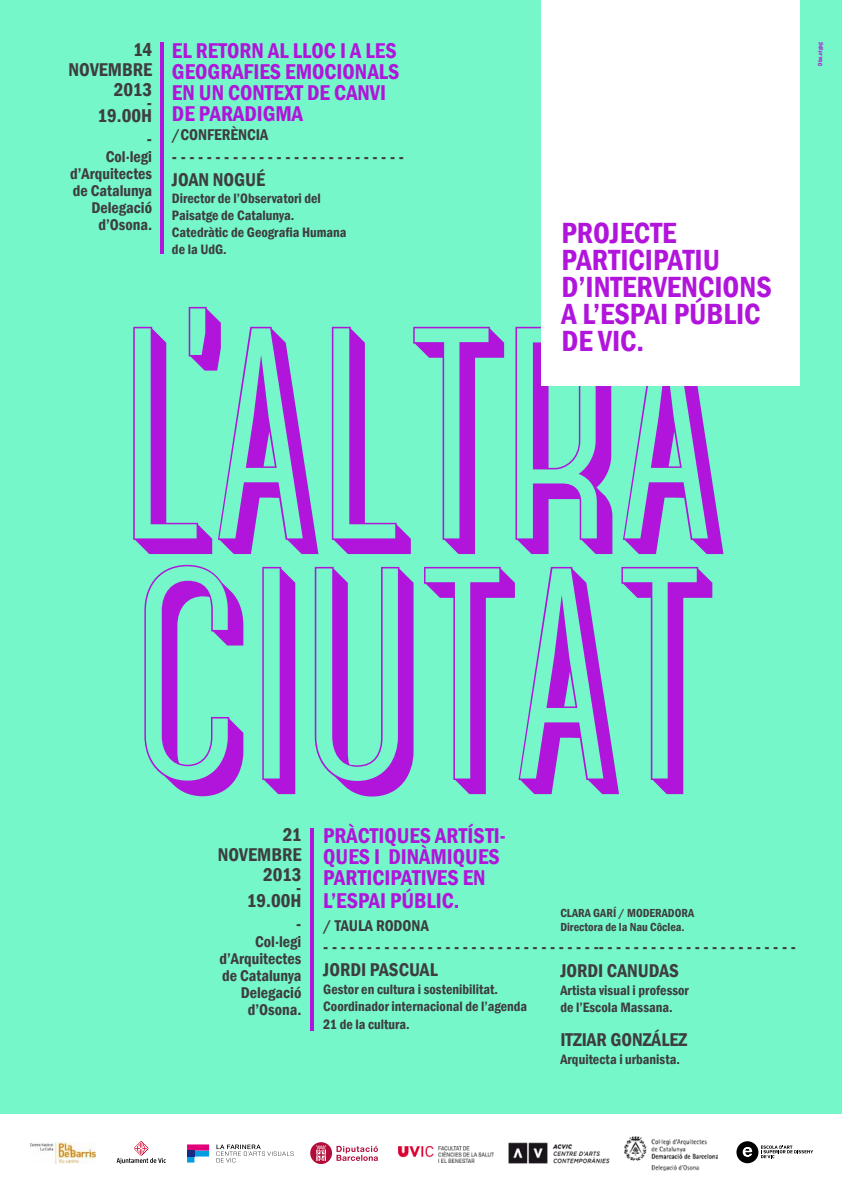
<style>
.page{position:relative;width:842px;height:1191px;background:#fff}
.page>*{position:absolute;margin:0;border:0;box-sizing:border-box;transform-origin:0 0}
.t1{font:300px/240px "Canter Bold 3 D";color:#b114db}
.t2{font:600 condensed 30px/27px "Franklin Gothic";color:#b114db}
.t3{font:600 condensed 22px/21px "Franklin Gothic";color:#b114db}
.t4{font:600 condensed 19px/20px "Franklin Gothic";color:#3e3d40;text-align:right}
.t5{font:600 condensed 16px/17px "Franklin Gothic";color:#3e3d40;text-align:right}
.t6{font:600 condensed 14px/17px "Franklin Gothic";color:#3e3d40}
.t7{font:600 condensed 12px/14px "Franklin Gothic";color:#3e3d40}
.t8{font:600 condensed 6px "Franklin Gothic";color:#b114db}
</style>
<div class="page">
<div style="left:0;top:0;width:842px;height:1190px;background:#75f7c9"></div>
<div style="left:0;top:1114px;width:842px;height:77px;background:#fff"></div>
<svg style="left:187px;top:1144px;width:22px;height:18px"></svg>
<div style="left:187px;top:1150px;width:7px;height:6px;background:#162983"></div>
<svg style="left:216px;top:1144px;width:78px;height:18px"></svg>
<div style="left:540px;top:0;width:259px;height:386px;background:#fff"></div>
<img style="left:398px;top:1146px;width:95px;height:16px">
<img style="left:31px;top:1142px;width:65px;height:22px">
<hr style="left:311px;top:828px;width:3px;height:202px;background:#b114db">
<hr style="left:161px;top:43px;width:3px;height:211px;background:#b114db">
<img style="left:624px;top:1137px;width:94px;height:33px">
<svg style="left:761px;top:1145px;width:52px;height:13px"></svg>
<div style="left:736px;top:1141px;width:22px;height:22px;background:#000;border-radius:50%"></div>
<svg style="left:743px;top:1147px;width:9px;height:9px"></svg>
<svg style="left:310px;top:1142px;width:68px;height:22px"></svg>
<svg style="left:117px;top:1141px;width:49px;height:22px"></svg>
<img style="left:508px;top:1142px;width:102px;height:22px">
<h3 class="t4" style="left:69px;top:39px;width:85px">14<br>NOVEMBRE<br>2013</h3>
<h3 class="t4" style="left:147px;top:92px;width:7px">-</h3>
<h3 class="t4" style="left:98px;top:104px;width:56px;line-height:22.8px">19.00H -</h3>
<p class="t5" style="left:70px;top:148px;width:83px">Col·legi d’Arquitectes de Catalunya<br>Delegació d’Osona.</p>
<h3 class="t3" style="left:172px;top:40px;width:229px">EL RETORN AL LLOC I A LES<br>GEOGRAFIES EMOCIONALS<br>EN UN CONTEXT DE CANVI<br>DE PARADIGMA</h3>
<p class="t5" style="left:172px;top:126px;width:98px">/CONFERÈNCIA</p>
<h3 class="t4" style="left:172px;top:145px;width:233px;line-height:22.8px;text-align:left">- - - - - - - - - - - - - - - - - - - - - - - - - - -<br>JOAN NOGUÉ</h3>
<p class="t6" style="left:172px;top:189px;width:176px">Director de l’Observatori del<br>Paisatge de Catalunya.<br>Catedràtic de Geografia Humana de la UdG.</p>
<h2 class="t2" style="left:561px;top:219px;width:212px">PROJECTE<br>PARTICIPATIU<br>D’INTERVENCIONS<br>A L’ESPAI PÚBLIC<br>DE VIC.</h2>
<h1 class="t1" style="left:178px;top:122px;width:40px">,</h1>
<h1 class="t1" style="left:116px;top:326px;width:605px">LALTRA<br>CIUTAT</h1>
<h3 class="t4" style="left:218px;top:824px;width:85px">21<br>NOVEMBRE<br>2013</h3>
<h3 class="t4" style="left:296px;top:877px;width:7px">-</h3>
<h3 class="t4" style="left:247px;top:889px;width:56px;line-height:22.8px">19.00H -</h3>
<p class="t5" style="left:219px;top:933px;width:83px">Col·legi d’Arquitectes de Catalunya<br>Delegació d’Osona.</p>
<h3 class="t3" style="left:323px;top:824px;width:184px;line-height:21.6px">PRÀCTIQUES ARTÍSTI-<br>QUES I DINÀMIQUES<br>PARTICIPATIVES EN<br>L’ESPAI PÚBLIC.</h3>
<p class="t5" style="left:323px;top:916px;width:107px">/ TAULA RODONA</p>
<h3 class="t4" style="left:323px;top:960px;width:116px">JORDI PASCUAL</h3>
<p class="t6" style="left:323px;top:980px;width:206px;line-height:17.5px">Gestor en cultura i sostenibilitat.<br>Coordinador internacional de l’agenda<br>21 de la cultura.</p>
<p class="t7" style="left:560px;top:905px;width:135px">CLARA GARÍ / MODERADORA<br>Directora de la Nau Côclea.</p>
<h3 class="t4" style="left:560px;top:960px;width:120px">JORDI CANUDAS</h3>
<p class="t6" style="left:560px;top:981px;width:130px">Artista visual i professor de l’Escola Massana.</p>
<h3 class="t4" style="left:560px;top:1029px;width:128px">ITZIAR GONZÁLEZ</h3>
<p class="t6" style="left:560px;top:1050px;width:121px">Arquitecta i urbanista.</p>
<h3 class="t4" style="left:323px;top:936px;width:474px">- - - - - - - - - - - - - - - - - - - - - - - - - - - - - - - -- - - - - - - - - - - - - - - - - - - - - - -</h3>
<p class="t8" style="left:816px;top:66px;width:25px;rotate:-90deg">Diss.olgag</p>
</div>
